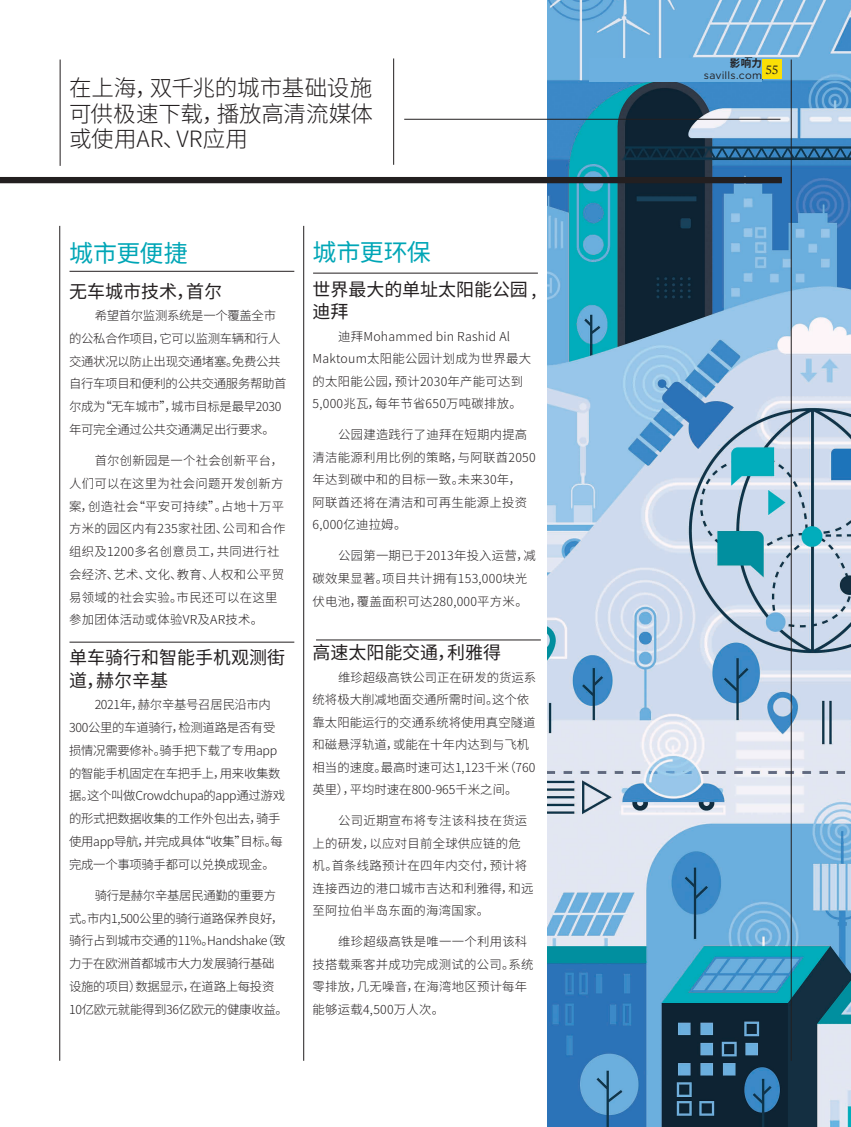
<style>
.page{position:relative;width:851px;height:1127px;background:#fff}
.page>*{position:absolute;margin:0;border:0;box-sizing:border-box;transform-origin:0 0}
.Body_copy_8_25pt{font:24px "Noto Sans CJ Ksc";letter-spacing:-.015em;color:#00a6b6}
.Body_copy_8_25pt-2{font:300 22.5px/25.5px "Noto Sans CJ Ksc";letter-spacing:-.005em;color:#231f20;text-align:justify}
.Body_copy_8_25pt-3{font:18px/22.8px "Noto Sans CJ Ksc";color:#231f20}
.t1{font:13.5px "Freight Text Pro";color:#231f20}
.Body_copy_8_25pt-4{font:300 12.3px/22.5px "Noto Sans CJ Ksc";letter-spacing:.02em;color:#231f20}
.Body_copy_8_25pt-5{font:300 12.3px/22.8px "Noto Sans CJ Ksc";letter-spacing:-.025em;color:#231f20}
.Body_copy_8_25pt-6{font:300 12.3px/22.5px "Noto Sans CJ Ksc";color:#231f20}
.t2{font:10.5px "Gotham";letter-spacing:.015em;color:#231f20}
.t3{font:500 10.5px "Gotham";letter-spacing:.025em;color:#231f20}
.HelvNeue_45{font:700 10.5px "Noto Sans CJ Ksc";color:#231f20}
</style>
<div class="page">
<img style="left:547px;top:0;width:303px;height:1127px">
<hr style="left:790px;top:60px;width:1px;height:1001px;background:#231f20">
<div style="left:761px;top:60px;width:20px;height:19px;background:#fadf06"></div>
<div style="left:0;top:177px;width:781px;height:6px;background:#231f20"></div>
<hr style="left:303px;top:226px;width:1px;height:835px;background:#231f20">
<hr style="left:59px;top:226px;width:1px;height:835px;background:#231f20">
<hr style="left:69px;top:271px;width:225px;height:1px;background:#231f20">
<hr style="left:313px;top:273px;width:225px;height:1px;background:#231f20">
<hr style="left:69px;top:642px;width:225px;height:1px;background:#231f20">
<hr style="left:404px;top:119px;width:376px;height:1px;background:#231f20">
<hr style="left:60px;top:60px;width:1px;height:106px;background:#231f20">
<hr style="left:393px;top:58px;width:1px;height:107px;background:#231f20">
<div style="left:589px;top:58px;width:172px;height:24px;background:#6cb0e0"></div>
<hr style="left:316px;top:640px;width:224px;height:1px;background:#231f20">
<p class="Body_copy_8_25pt-2" style="left:69px;top:76px;width:305px">在上海，双千兆的城市基础设施可供极速下载，播放高清流媒体或使用AR、VR应用</p>
<p class="Body_copy_8_25pt" style="left:69px;top:240px;width:120px">城市更便捷</p>
<p class="Body_copy_8_25pt-3" style="left:69px;top:280px;width:155px">无车城市技术，首尔</p>
<p class="Body_copy_8_25pt-5" style="left:69px;top:305px;width:219px;text-indent:26px">希望首尔监测系统是一个覆盖全市的公私合作项目，它可以监测车辆和行人交通状况以防止出现交通堵塞。免费公共自行车项目和便利的公共交通服务帮助首尔成为“无车城市”，城市目标是最早2030年可完全通过公共交通满足出行要求。</p>
<p class="Body_copy_8_25pt-4" style="left:69px;top:449px;width:218px;text-indent:26px">首尔创新园是一个社会创新平台，人们可以在这里为社会问题开发创新方案，创造社会“平安可持续”。占地十万平方米的园区内有235家社团、公司和合作组织及1200多名创意员工，共同进行社会经济、艺术、文化、教育、人权和公平贸易领域的社会实验。市民还可以在这里参加团体活动或体验VR及AR技术。</p>
<p class="Body_copy_8_25pt-3" style="left:69px;top:646px;width:218px">单车骑行和智能手机观测街道，赫尔辛基</p>
<p class="Body_copy_8_25pt-5" style="left:69px;top:694px;width:217px;text-indent:26px">2021年，赫尔辛基号召居民沿市内<br>300公里的车道骑行，检测道路是否有受损情况需要修补。骑手把下载了专用app的智能手机固定在车把手上，用来收集数据。这个叫做Crowdchupa的app通过游戏的形式把数据收集的工作外包出去，骑手使用app导航，并完成具体“收集”目标。每完成一个事项骑手都可以兑换成现金。</p>
<p class="Body_copy_8_25pt-5" style="left:69px;top:884px;width:220px;text-indent:26px">骑行是赫尔辛基居民通勤的重要方式。市内1,500公里的骑行道路保养良好，骑行占到城市交通的11%。Handshake（致力于在欧洲首都城市大力发展骑行基础设施的项目）数据显示，在道路上每投资<br>10亿欧元就能得到36亿欧元的健康收益。</p>
<p class="Body_copy_8_25pt" style="left:312px;top:238px;width:120px">城市更环保</p>
<p class="Body_copy_8_25pt-3" style="left:312px;top:278px;width:225px">世界最大的单址太阳能公园 ,迪拜</p>
<p class="Body_copy_8_25pt-4" style="left:312px;top:325px;width:220px;text-indent:26px">迪拜Mohammed bin Rashid Al<br>Maktoum太阳能公园计划成为世界最大的太阳能公园，预计2030年产能可达到<br>5,000兆瓦，每年节省650万吨碳排放。</p>
<p class="Body_copy_8_25pt-4" style="left:312px;top:424px;width:224px;text-indent:26px">公园建造践行了迪拜在短期内提高清洁能源利用比例的策略，与阿联酋2050年达到碳中和的目标一致。未来30年，阿联酋还将在清洁和可再生能源上投资<br>6,000亿迪拉姆。</p>
<p class="Body_copy_8_25pt-4" style="left:312px;top:545px;width:225px;text-indent:26px">公园第一期已于2013年投入运营，减碳效果显著。项目共计拥有153,000块光伏电池，覆盖面积可达280,000平方米。</p>
<p class="Body_copy_8_25pt-3" style="left:312px;top:641px;width:190px">高速太阳能交通，利雅得</p>
<p class="Body_copy_8_25pt-6" style="left:312px;top:666px;width:225px;text-indent:26px">维珍超级高铁公司正在研发的货运系统将极大削减地面交通所需时间。这个依靠太阳能运行的交通系统将使用真空隧道和磁悬浮轨道，或能在十年内达到与飞机相当的速度。最高时速可达1,123千米（760英里），平均时速在800-965千米之间。</p>
<p class="Body_copy_8_25pt-4" style="left:312px;top:809px;width:222px;text-indent:26px">公司近期宣布将专注该科技在货运上的研发，以应对目前全球供应链的危机。首条线路预计在四年内交付，预计将连接西边的港口城市吉达和利雅得，和远至阿拉伯半岛东面的海湾国家。</p>
<p class="Body_copy_8_25pt-4" style="left:312px;top:930px;width:222px;text-indent:26px">维珍超级高铁是唯一一个利用该科技搭载乘客并成功完成测试的公司。系统零排放，几无噪音，在海湾地区预计每年能够运载4,500万人次。</p>
<p class="HelvNeue_45" style="left:729px;top:57px;width:34px">影响力</p>
<p class="t2" style="left:703px;top:68px;width:60px">savills.com</p>
<p class="t3" style="left:709px;top:57px;width:45px">Impacts</p>
<p class="t2" style="left:694px;top:69px;width:60px">savills.com</p>
<p class="t1" style="left:765px;top:61px;width:15px">55</p>
</div>
